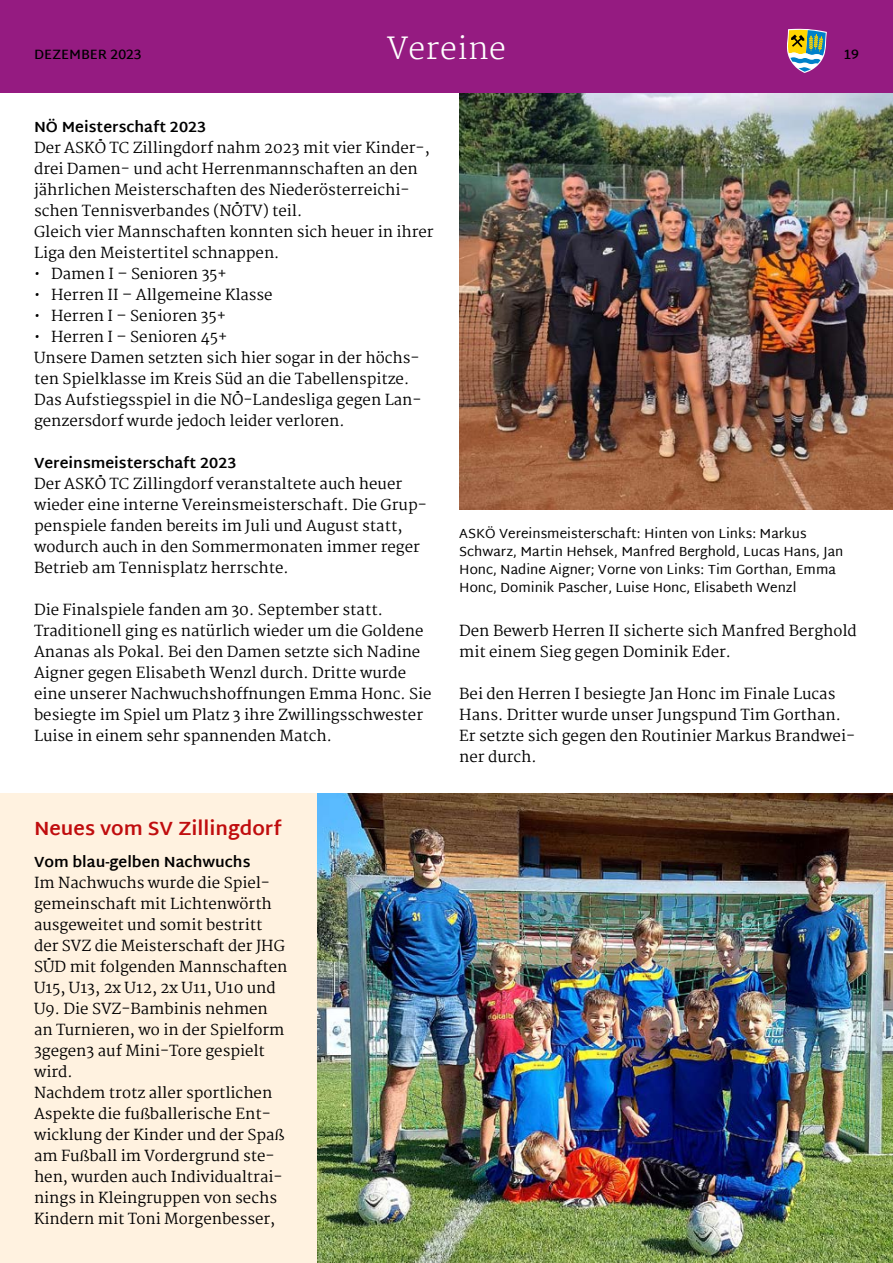
<style>
.page{position:relative;width:893px;height:1263px;background:#fff}
.page>*{position:absolute;margin:0;border:0;box-sizing:border-box;transform-origin:0 0}
.t1{font:200 30px "Martel";letter-spacing:.02em;color:#fff}
.t2{font:700 19.5px "Martel Sans";color:#c00d0e}
.t3{font:15px/21px "Martel";color:#000}
.t4{font:700 15px "Martel Sans";color:#000}
.t5{font:13.5px/18px "Martel Sans";color:#000}
.t6{font:600 13.5px "Martel Sans";color:#000}
</style>
<div class="page">
<div style="left:0;top:0;width:893px;height:93px;background:#951b81"></div>
<svg style="left:787px;top:28px;width:40px;height:45px"></svg>
<div style="left:0;top:793px;width:893px;height:470px;background:#fff2e0"></div>
<img style="left:459px;top:94px;width:434px;height:416px">
<img style="left:317px;top:793px;width:576px;height:470px">
<p class="t6" style="left:34px;top:47px;width:109px">DEZEMBER 2023</p>
<h1 class="t1" style="left:387px;top:31px;width:120px">Vereine</h1>
<p class="t6" style="left:843px;top:47px;width:17px">19</p>
<p class="t4" style="left:34px;top:118px;width:174px">NÖ Meisterschaft 2023</p>
<p class="t3" style="left:34px;top:137px;width:401px">Der ASKÖ TC Zillingdorf nahm 2023 mit vier Kinder-, drei Damen- und acht Herrenmannschaften an den jährlichen Meisterschaften des Niederösterreichi&shy;schen Tennisverbandes (NÖTV) teil.<br>Gleich vier Mannschaften konnten sich heuer in ihrer Liga den Meistertitel schnappen.</p>
<p class="t3" style="left:34px;top:263px;width:194px">• Damen I – Senioren 35+</p>
<p class="t3" style="left:34px;top:284px;width:240px">• Herren II – Allgemeine Klasse</p>
<p class="t3" style="left:34px;top:305px;width:193px">• Herren I – Senioren 35+</p>
<p class="t3" style="left:34px;top:326px;width:389px">• Herren I – Senioren 45+<br>Unsere Damen setzten sich hier sogar in der höchs&shy;ten Spielklasse im Kreis Süd an die Tabellenspitze.<br>Das Aufstiegsspiel in die NÖ-Landesliga gegen Lan&shy;genzersdorf wurde jedoch leider verloren.</p>
<p class="t4" style="left:34px;top:454px;width:204px">Vereinsmeisterschaft 2023</p>
<p class="t3" style="left:34px;top:473px;width:394px">Der ASKÖ TC Zillingdorf veranstaltete auch heuer wieder eine interne Vereinsmeisterschaft. Die Grup&shy;penspiele fanden bereits im Juli und August statt, wodurch auch in den Sommermonaten immer reger Betrieb am Tennisplatz herrschte.</p>
<p class="t3" style="left:34px;top:599px;width:399px">Die Finalspiele fanden am 30. September statt.<br>Traditionell ging es natürlich wieder um die Goldene Ananas als Pokal. Bei den Damen setzte sich Nadine Aigner gegen Elisabeth Wenzl durch. Dritte wurde eine unserer Nachwuchshoffnungen Emma Honc. Sie besiegte im Spiel um Platz 3 ihre Zwillingsschwester Luise in einem sehr spannenden Match.</p>
<h2 class="t2" style="left:34px;top:817px;width:249px">Neues vom SV Zillingdorf</h2>
<p class="t4" style="left:34px;top:853px;width:218px">Vom blau-gelben Nachwuchs</p>
<p class="t3" style="left:34px;top:872px;width:255px">Im Nachwuchs wurde die Spiel&shy;gemeinschaft mit Lichtenwörth ausgeweitet und somit bestritt der SVZ die Meisterschaft der JHG<br>SÜD mit folgenden Mannschaften<br>U15, U13, 2x U12, 2x U11, U10 und<br>U9. Die SVZ-Bambinis nehmen an Turnieren, wo in der Spielform<br>3gegen3 auf Mini-Tore gespielt wird.<br>Nachdem trotz aller sportlichen<br>Aspekte die fußballerische Ent&shy;wicklung der Kinder und der Spaß am Fußball im Vordergrund ste&shy;hen, wurden auch Individualtrai&shy;nings in Kleingruppen von sechs<br>Kindern mit Toni Morgenbesser,</p>
<p class="t5" style="left:459px;top:524px;width:386px">ASKÖ Vereinsmeisterschaft: Hinten von Links: Markus Schwarz, Martin Hehsek, Manfred Berghold, Lucas Hans, Jan Honc, Nadine Aigner; Vorne von Links: Tim Gorthan, Emma Honc, Dominik Pascher, Luise Honc, Elisabeth Wenzl</p>
<p class="t3" style="left:459px;top:620px;width:399px">Den Bewerb Herren II sicherte sich Manfred Berghold mit einem Sieg gegen Dominik Eder.</p>
<p class="t3" style="left:459px;top:683px;width:397px">Bei den Herren I besiegte Jan Honc im Finale Lucas Hans. Dritter wurde unser Jungspund Tim Gorthan.<br>Er setzte sich gegen den Routinier Markus Brandwei&shy;ner durch.</p>
</div>
